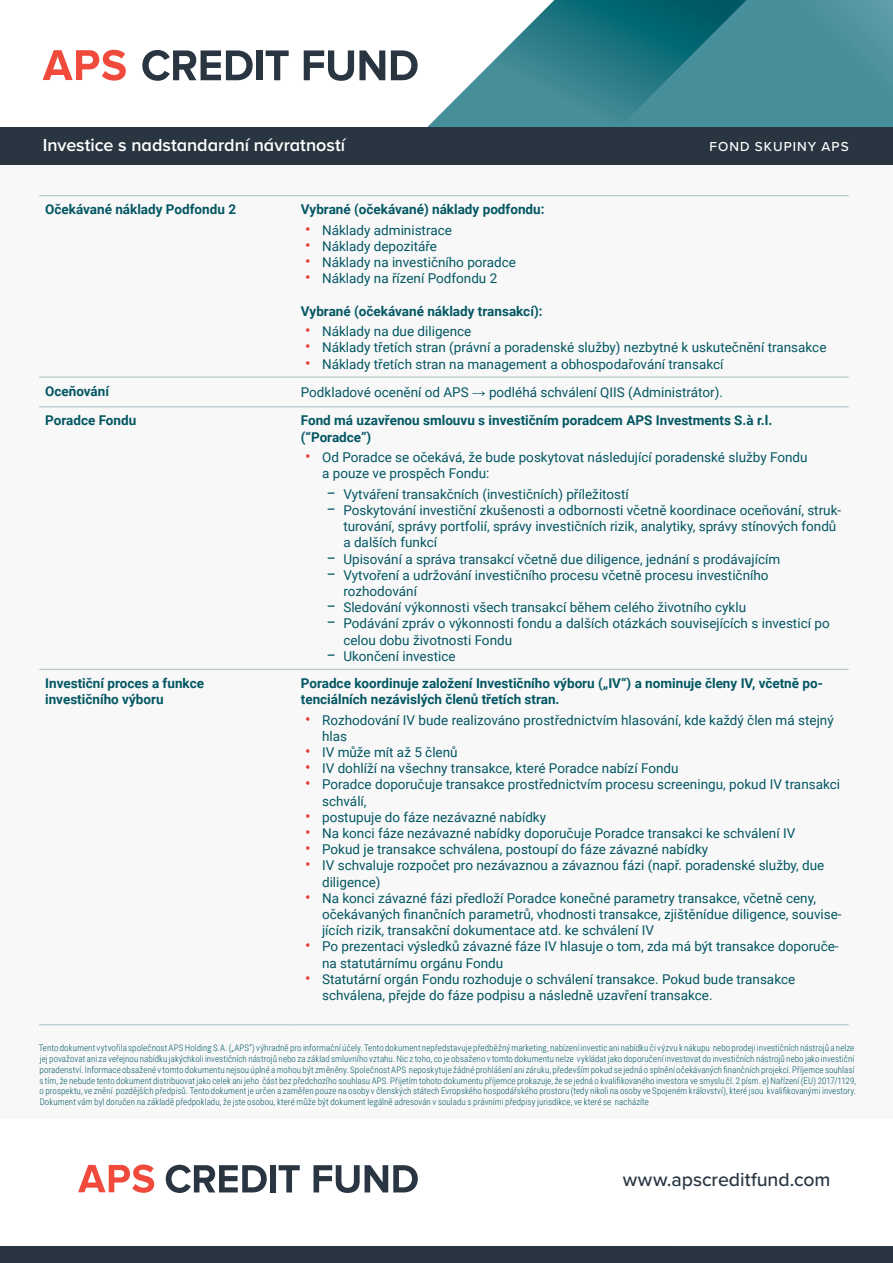
<style>
.page{position:relative;width:893px;height:1263px;background:#fff}
.page>*{position:absolute;margin:0;border:0;box-sizing:border-box;transform-origin:0 0}
.t1{font:500 19.5px "Proxima Nova";color:#293642}
.t2{font:600 18px "Proxima Nova A";color:#fff}
.t3{font:13.5px/16.2px "Roboto";color:#035763}
.t4{font:700 13.5px/16.2px "Roboto";color:#035763}
.t5{font:500 13.5px "Proxima Nova";letter-spacing:.08em;color:#fff}
.t6{font:300 9px/10.8px "Roboto Condensed";letter-spacing:.005em;color:#005864}
.s1{font-size:16.5px;color:#e83e33}
.s2{font-family:"Arial"}
.s3{font-size:16.5px}
</style>
<div class="page">
<div style="left:0;top:165px;width:893px;height:953px;background:#f8f8f8"></div>
<svg style="left:78px;top:1164px;width:76px;height:29px"></svg>
<svg style="left:166px;top:1165px;width:101px;height:28px"></svg>
<div style="left:270px;top:1165px;width:6px;height:27px;background:#293642"></div>
<svg style="left:279px;top:1165px;width:21px;height:27px"></svg>
<svg style="left:313px;top:1165px;width:105px;height:28px"></svg>
<svg style="left:427px;top:0;width:191px;height:127px"></svg>
<svg style="left:618px;top:0;width:275px;height:127px;background:#3a8691"></svg>
<svg style="left:43px;top:50px;width:83px;height:31px"></svg>
<svg style="left:142px;top:50px;width:111px;height:31px"></svg>
<div style="left:257px;top:50px;width:6px;height:30px;background:#293642"></div>
<svg style="left:266px;top:50px;width:23px;height:30px"></svg>
<svg style="left:304px;top:50px;width:81px;height:31px"></svg>
<svg style="left:391px;top:50px;width:27px;height:30px"></svg>
<div style="left:0;top:1246px;width:893px;height:17px;background:#293642"></div>
<div style="left:0;top:127px;width:893px;height:38px;background:#293642"></div>
<hr style="left:39px;top:195px;width:256px;height:1px;background:#b1c5cb">
<hr style="left:295px;top:195px;width:554px;height:1px;background:#b1c5cb">
<hr style="left:39px;top:376px;width:256px;height:2px;background:#b1c5cb">
<hr style="left:295px;top:376px;width:554px;height:2px;background:#b1c5cb">
<hr style="left:39px;top:406px;width:256px;height:1px;background:#b1c5cb">
<hr style="left:295px;top:406px;width:554px;height:1px;background:#b1c5cb">
<hr style="left:39px;top:669px;width:256px;height:1px;background:#b1c5cb">
<hr style="left:295px;top:669px;width:554px;height:1px;background:#b1c5cb">
<hr style="left:39px;top:1024px;width:256px;height:1px;background:#b1c5cb">
<hr style="left:295px;top:1024px;width:554px;height:1px;background:#b1c5cb">
<h2 class="t2" style="left:43px;top:132px;width:304px">Investice s nadstandardní návratností</h2>
<p class="t5" style="left:710px;top:137px;width:141px">FOND SKUPINY APS</p>
<p class="t4" style="left:45px;top:201px;width:192px">Očekávané náklady Podfondu 2</p>
<p class="t4" style="left:301px;top:201px;width:245px">Vybrané (očekávané) náklady podfondu:</p>
<p class="t3" style="left:305px;top:221px;width:148px"><span class="s1">•</span> Náklady administrace</p>
<p class="t3" style="left:305px;top:237px;width:134px"><span class="s1">•</span> Náklady depozitáře</p>
<p class="t3" style="left:305px;top:254px;width:212px"><span class="s1">•</span> Náklady na investičního poradce</p>
<p class="t3" style="left:305px;top:270px;width:194px"><span class="s1">•</span> Náklady na řízení Podfondu 2</p>
<p class="t4" style="left:301px;top:302px;width:243px">Vybrané (očekávané náklady transakcí):</p>
<p class="t3" style="left:305px;top:323px;width:168px"><span class="s1">•</span> Náklady na due diligence</p>
<p class="t3" style="left:305px;top:339px;width:523px"><span class="s1">•</span> Náklady třetích stran (právní a poradenské služby) nezbytné k uskutečnění transakce</p>
<p class="t3" style="left:305px;top:355px;width:420px"><span class="s1">•</span> Náklady třetích stran na management a obhospodařování transakcí</p>
<p class="t4" style="left:45px;top:382px;width:65px">Oceňování</p>
<p class="t3" style="left:301px;top:384px;width:424px">Podkladové ocenění od APS <span class="s2">→</span> podléhá schválení QIIS (Administrátor).</p>
<p class="t4" style="left:45px;top:412px;width:93px">Poradce Fondu</p>
<p class="t4" style="left:301px;top:412px;width:473px">Fond má uzavřenou smlouvu s investičním poradcem APS Investments S.à r.l. (“Poradce”)</p>
<p class="t3" style="left:322px;top:449px;width:487px;text-indent:-17px"><span class="s1">•</span> Od Poradce se očekává, že bude poskytovat následující poradenské služby Fondu a pouze ve prospěch Fondu:</p>
<p class="t3" style="left:326px;top:485px;width:304px"><span class="s3">−</span> Vytváření transakčních (investičních) příležitostí</p>
<p class="t3" style="left:326px;top:502px;width:516px"><span class="s3">−</span> Poskytování investiční zkušenosti a odbornosti včetně koordinace oceňování, struk-</p>
<p class="t3" style="left:343px;top:518px;width:494px">turování, správy portfolií, správy investičních rizik, analytiky, správy stínových fondů</p>
<p class="t3" style="left:343px;top:534px;width:95px">a dalších funkcí</p>
<p class="t3" style="left:326px;top:550px;width:455px"><span class="s3">−</span> Upisování a správa transakcí včetně due diligence, jednání s prodávajícím</p>
<p class="t3" style="left:326px;top:566px;width:444px"><span class="s3">−</span> Vytvoření a udržování investičního procesu včetně procesu investičního</p>
<p class="t3" style="left:343px;top:583px;width:75px">rozhodování</p>
<p class="t3" style="left:326px;top:599px;width:421px"><span class="s3">−</span> Sledování výkonnosti všech transakcí během celého životního cyklu</p>
<p class="t3" style="left:326px;top:615px;width:505px"><span class="s3">−</span> Podávání zpráv o výkonnosti fondu a dalších otázkách souvisejících s investicí po</p>
<p class="t3" style="left:343px;top:631px;width:170px">celou dobu životnosti Fondu</p>
<p class="t3" style="left:326px;top:647px;width:131px"><span class="s3">−</span> Ukončení investice</p>
<p class="t4" style="left:45px;top:674px;width:160px">Investiční proces a funkce investičního výboru</p>
<p class="t4" style="left:301px;top:674px;width:524px">Poradce koordinuje založení Investičního výboru („IV“) a nominuje členy IV, včetně po&shy;tenciálních nezávislých členů třetích stran.</p>
<p class="t3" style="left:322px;top:711px;width:513px;text-indent:-17px"><span class="s1">•</span> Rozhodování IV bude realizováno prostřednictvím hlasování, kde každý člen má stejný hlas</p>
<p class="t3" style="left:305px;top:744px;width:154px"><span class="s1">•</span> IV může mít až 5 členů</p>
<p class="t3" style="left:305px;top:760px;width:375px"><span class="s1">•</span> IV dohlíží na všechny transakce, které Poradce nabízí Fondu</p>
<p class="t3" style="left:322px;top:776px;width:520px;text-indent:-17px"><span class="s1">•</span> Poradce doporučuje transakce prostřednictvím procesu screeningu, pokud IV transakci schválí,</p>
<p class="t3" style="left:305px;top:808px;width:243px"><span class="s1">•</span> postupuje do fáze nezávazné nabídky</p>
<p class="t3" style="left:305px;top:825px;width:492px"><span class="s1">•</span> Na konci fáze nezávazné nabídky doporučuje Poradce transakci ke schválení IV</p>
<p class="t3" style="left:305px;top:841px;width:405px"><span class="s1">•</span> Pokud je transakce schválena, postoupí do fáze závazné nabídky</p>
<p class="t3" style="left:322px;top:857px;width:504px;text-indent:-17px"><span class="s1">•</span> IV schvaluje rozpočet pro nezávaznou a závaznou fázi (např. poradenské služby, due diligence)</p>
<p class="t3" style="left:322px;top:889px;width:521px;text-indent:-17px"><span class="s1">•</span> Na konci závazné fázi předloží Poradce konečné parametry transakce, včetně ceny, očekávaných finančních parametrů, vhodnosti transakce, zjištěnídue diligence, souvise&shy;jících rizik, transakční dokumentace atd. ke schválení IV</p>
<p class="t3" style="left:322px;top:938px;width:518px;text-indent:-17px"><span class="s1">•</span> Po prezentaci výsledků závazné fáze IV hlasuje o tom, zda má být transakce doporuče&shy;na statutárnímu orgánu Fondu</p>
<p class="t3" style="left:322px;top:970px;width:475px;text-indent:-17px"><span class="s1">•</span> Statutární orgán Fondu rozhoduje o schválení transakce. Pokud bude transakce schválena, přejde do fáze podpisu a následně uzavření transakce.</p>
<p class="t6" style="left:39px;top:1042px;width:819px">Tento dokument vytvořila společnost APS Holding S.A. („APS“) výhradně pro informační účely. Tento dokument nepředstavuje předběžný marketing, nabízení investic ani nabídku či výzvu k nákupu nebo prodeji investičních nástrojů a nelze jej považovat ani za veřejnou nabídku jakýchkoli investičních nástrojů nebo za základ smluvního vztahu. Nic z toho, co je obsaženo v tomto dokumentu nelze vykládat jako doporučení investovat do investičních nástrojů nebo jako investiční poradenství. Informace obsažené v tomto dokumentu nejsou úplné a mohou být změněny. Společnost APS neposkytuje žádné prohlášení ani záruku, především pokud se jedná o splnění očekávaných finančních projekcí. Příjemce souhlasí s tím, že nebude tento dokument distribuovat jako celek ani jeho část bez předchozího souhlasu APS. Přijetím tohoto dokumentu příjemce prokazuje, že se jedná o kvalifikovaného investora ve smyslu čl. 2 písm. e) Nařízení (EU) 2017/1129, o prospektu, ve znění pozdějších předpisů. Tento dokument je určen a zaměřen pouze na osoby v členských státech Evropského hospodářského prostoru (tedy nikoli na osoby ve Spojeném království), které jsou kvalifikovanými investory.<br>Dokument vám byl doručen na základě předpokladu, že jste osobou, které může být dokument legálně adresován v souladu s právními předpisy jurisdikce, ve které se nacházíte</p>
<h1 class="t1" style="left:623px;top:1165px;width:209px">www.apscreditfund.com</h1>
</div>
